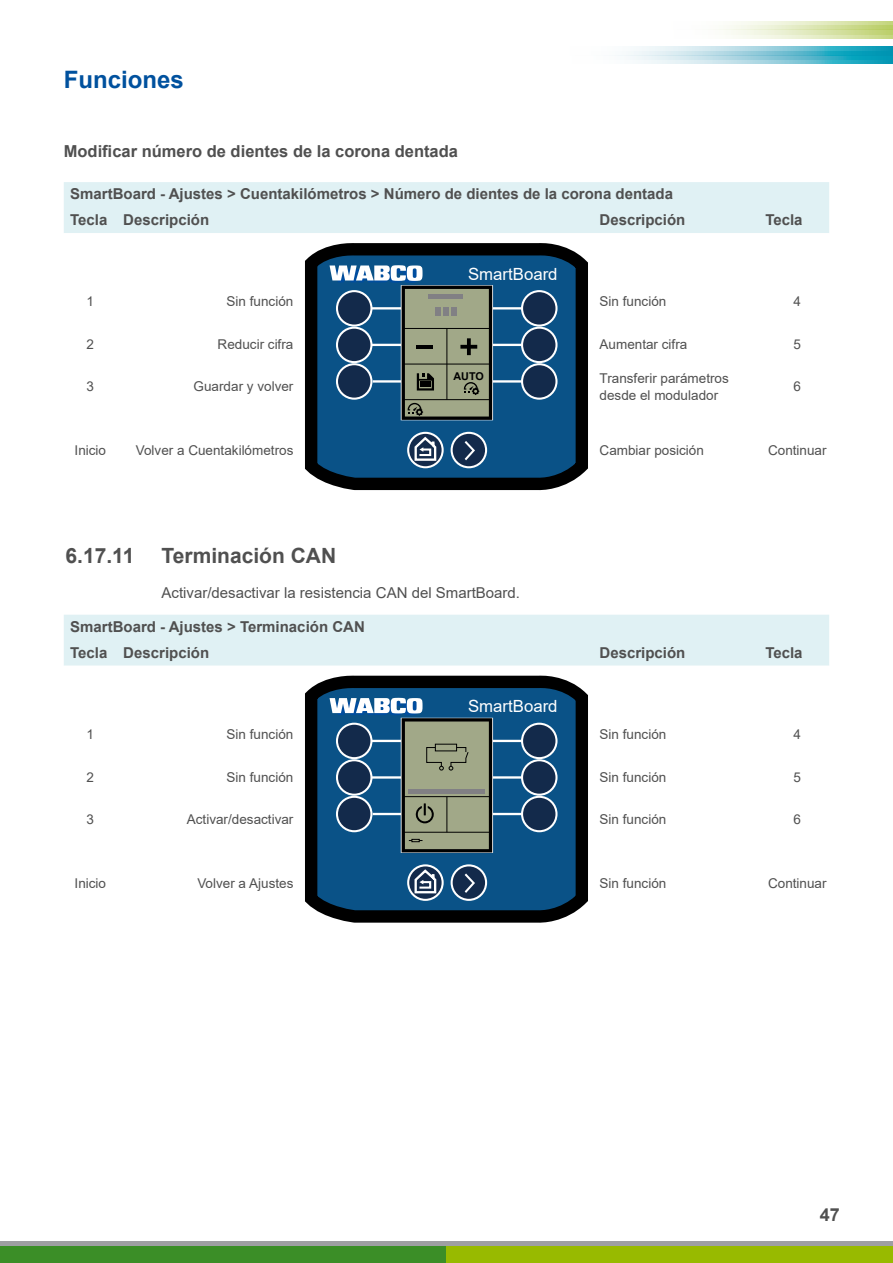
<style>
.page{position:relative;width:893px;height:1263px;background:#fff}
.page>*{position:absolute;margin:0;border:0;box-sizing:border-box;transform-origin:0 0}
.t1{font:700 24px "Arial";color:#00519e}
.t2{font:700 21px "Arial";color:#505050}
.t3{font:700 18px "Arial";color:#505050}
.t4{font:16.8px "Arial";color:#fff}
.t5{font:700 16.5px "Arial";color:#505050}
.t6{font:700 15px/25.5px "Arial";color:#505050}
.t7{font:15px "Arial";color:#505050}
.t8{font:13.5px/16.2px "Arial";color:#505050}
.t9{font:700 10.8px "Arial";color:#000}
</style>
<div class="page">
<div style="left:0;top:1246px;width:446px;height:17px;background:#3b8e27"></div>
<div style="left:446px;top:1246px;width:447px;height:17px;background:#98ba00"></div>
<hr style="left:0;top:1242px;width:893px;height:4px;background:#9e9fa2">
<svg style="left:726px;top:34px;width:167px;height:4px"></svg>
<svg style="left:726px;top:30px;width:167px;height:4px"></svg>
<svg style="left:715px;top:21px;width:178px;height:9px"></svg>
<svg style="left:641px;top:60px;width:252px;height:4px"></svg>
<svg style="left:617px;top:55px;width:276px;height:5px"></svg>
<svg style="left:628px;top:47px;width:265px;height:8px;background:#88ccda"></svg>
<div style="left:64px;top:182px;width:765px;height:51px;background:#e0f1f4"></div>
<svg style="left:327px;top:243px;width:237px;height:4px"></svg>
<svg style="left:305px;top:247px;width:283px;height:244px;background:#17242d"></svg>
<svg style="left:318px;top:265px;width:257px;height:212px;background:#376582"></svg>
<div style="left:64px;top:615px;width:765px;height:51px;background:#e0f1f4"></div>
<svg style="left:326px;top:675px;width:239px;height:5px"></svg>
<svg style="left:305px;top:680px;width:283px;height:243px;background:#123a58"></svg>
<div style="left:522px;top:724px;width:34px;height:34px;background:#132a4b;border-radius:50%"></div>
<div style="left:521px;top:723px;width:36px;height:36px;border:2px solid #fff;border-radius:50%"></div>
<div style="left:522px;top:760px;width:34px;height:35px;background:#132a4b;border-radius:50%"></div>
<div style="left:521px;top:759px;width:36px;height:37px;border:2px solid #fff;border-radius:50%"></div>
<div style="left:522px;top:797px;width:34px;height:34px;background:#132a4b;border-radius:50%"></div>
<div style="left:521px;top:796px;width:36px;height:36px;border:2px solid #fff;border-radius:50%"></div>
<hr style="left:491px;top:776px;width:31px;height:3px;background:#fff">
<hr style="left:491px;top:740px;width:31px;height:2px;background:#fff">
<hr style="left:491px;top:813px;width:31px;height:2px;background:#fff">
<svg style="left:318px;top:858px;width:257px;height:52px;background:#175583"></svg>
<svg style="left:330px;top:698px;width:162px;height:154px;background:#597780"></svg>
<h1 class="t1" style="left:64px;top:63px;width:122px">Funciones</h1>
<p class="t5" style="left:64px;top:139px;width:396px">Modificar número de dientes de la corona dentada</p>
<p class="t6" style="left:70px;top:182px;width:604px">SmartBoard - Ajustes &gt; Cuentakilómetros &gt; Número de dientes de la corona dentada<br>Tecla Descripción</p>
<p class="t6" style="left:600px;top:207px;width:87px">Descripción</p>
<p class="t6" style="left:765px;top:207px;width:39px">Tecla</p>
<p class="t4" style="left:468px;top:262px;width:91px">SmartBoard</p>
<p class="t8" style="left:87px;top:293px;width:9px">1</p>
<p class="t8" style="left:227px;top:293px;width:68px">Sin función</p>
<p class="t8" style="left:600px;top:293px;width:68px">Sin función</p>
<p class="t8" style="left:794px;top:293px;width:9px">4</p>
<p class="t8" style="left:87px;top:336px;width:9px">2</p>
<p class="t8" style="left:218px;top:336px;width:77px">Reducir cifra</p>
<p class="t8" style="left:600px;top:336px;width:89px">Aumentar cifra</p>
<p class="t8" style="left:794px;top:336px;width:9px">5</p>
<p class="t8" style="left:87px;top:379px;width:9px">3</p>
<p class="t8" style="left:194px;top:379px;width:101px">Guardar y volver</p>
<p class="t8" style="left:600px;top:370px;width:131px">Transferir parámetros desde el modulador</p>
<p class="t8" style="left:794px;top:379px;width:9px">6</p>
<p class="t9" style="left:453px;top:369px;width:32px">AUTO</p>
<p class="t8" style="left:75px;top:442px;width:33px">Inicio</p>
<p class="t8" style="left:136px;top:442px;width:159px">Volver a Cuentakilómetros</p>
<p class="t8" style="left:600px;top:442px;width:106px">Cambiar posición</p>
<p class="t8" style="left:768px;top:442px;width:60px">Continuar</p>
<h2 class="t2" style="left:66px;top:540px;width:70px">6.17.11</h2>
<h2 class="t2" style="left:162px;top:540px;width:176px">Terminación CAN</h2>
<p class="t7" style="left:162px;top:582px;width:360px">Activar/desactivar la resistencia CAN del SmartBoard.</p>
<p class="t6" style="left:70px;top:614px;width:296px">SmartBoard - Ajustes &gt; Terminación CAN<br>Tecla Descripción</p>
<p class="t4" style="left:468px;top:695px;width:91px">SmartBoard</p>
<p class="t6" style="left:600px;top:640px;width:87px">Descripción</p>
<p class="t6" style="left:765px;top:640px;width:39px">Tecla</p>
<p class="t8" style="left:87px;top:726px;width:9px">1</p>
<p class="t8" style="left:227px;top:726px;width:68px">Sin función</p>
<p class="t8" style="left:600px;top:726px;width:68px">Sin función</p>
<p class="t8" style="left:794px;top:726px;width:9px">4</p>
<p class="t8" style="left:87px;top:769px;width:9px">2</p>
<p class="t8" style="left:227px;top:769px;width:68px">Sin función</p>
<p class="t8" style="left:600px;top:769px;width:68px">Sin función</p>
<p class="t8" style="left:794px;top:769px;width:9px">5</p>
<p class="t8" style="left:87px;top:811px;width:9px">3</p>
<p class="t8" style="left:187px;top:811px;width:108px">Activar/desactivar</p>
<p class="t8" style="left:600px;top:811px;width:68px">Sin función</p>
<p class="t8" style="left:794px;top:811px;width:9px">6</p>
<p class="t8" style="left:75px;top:875px;width:33px">Inicio</p>
<p class="t8" style="left:197px;top:875px;width:98px">Volver a Ajustes</p>
<p class="t8" style="left:600px;top:875px;width:68px">Sin función</p>
<p class="t8" style="left:768px;top:875px;width:60px">Continuar</p>
<h3 class="t3" style="left:820px;top:1202px;width:22px">47</h3>
</div>
